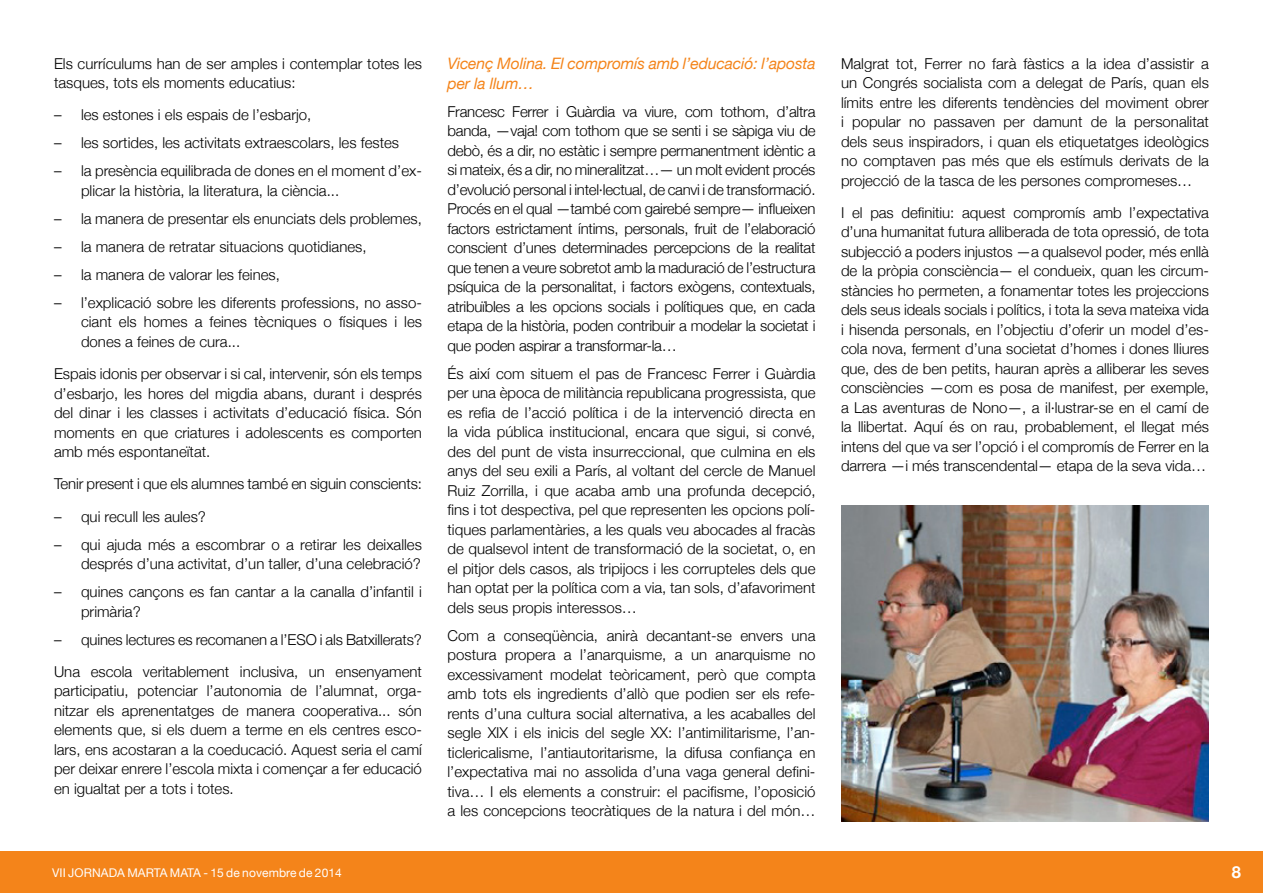
<style>
.page{position:relative;width:1263px;height:893px;background:#fff}
.page>*{position:absolute;margin:0;border:0;box-sizing:border-box;transform-origin:0 0}
.t1{font:700 16.5px "Helvetica Neue";color:#fff}
.t2{font:italic 15.75px/19.5px "Helvetica Neue";letter-spacing:-.01em;color:#f4841a}
.t3{font:300 15px/19.5px "Helvetica Neue";color:#000;text-align:justify}
.t4{font:12px "Helvetica Neue";letter-spacing:.01em;color:#fff}
</style>
<div class="page">
<div style="left:0;top:851px;width:1263px;height:42px;background:#f4841a"></div>
<img style="left:841px;top:506px;width:368px;height:316px">
<p class="t3" style="left:54px;top:53px;width:369px">Els currículums han de ser amples i contemplar totes les tasques, tots els moments educatius:</p>
<p class="t3" style="left:54px;top:105px;width:259px">– les estones i els espais de l’esbarjo,</p>
<p class="t3" style="left:54px;top:133px;width:347px">– les sortides, les activitats extraescolars, les festes</p>
<p class="t3" style="left:81px;top:161px;width:342px;text-indent:-27px">– la presència equilibrada de dones en el moment d’ex&shy;plicar la història, la literatura, la ciència...</p>
<p class="t3" style="left:54px;top:208px;width:369px">– la manera de presentar els enunciats dels problemes,</p>
<p class="t3" style="left:54px;top:236px;width:314px">– la manera de retratar situacions quotidianes,</p>
<p class="t3" style="left:54px;top:264px;width:227px">– la manera de valorar les feines,</p>
<p class="t3" style="left:81px;top:292px;width:342px;text-indent:-27px">– l’explicació sobre les diferents professions, no asso&shy;ciant els homes a feines tècniques o físiques i les dones a feines de cura...</p>
<p class="t3" style="left:54px;top:364px;width:369px">Espais idonis per observar i si cal, intervenir, són els temps d’esbarjo, les hores del migdia abans, durant i després del dinar i les classes i activitats d’educació física. Són moments en que criatures i adolescents es comporten amb més espontaneïtat.</p>
<p class="t3" style="left:54px;top:474px;width:369px">Tenir present i que els alumnes també en siguin conscients:</p>
<p class="t3" style="left:54px;top:506px;width:154px">– qui recull les aules?</p>
<p class="t3" style="left:54px;top:534px;width:369px;text-align:right">– qui ajuda més a escombrar o a retirar les deixalles després d’una activitat, d’un taller, d’una celebració?</p>
<p class="t3" style="left:81px;top:582px;width:342px;text-indent:-27px">– quines cançons es fan cantar a la canalla d’infantil i primària?</p>
<p class="t3" style="left:54px;top:623px;width:369px;line-height:32.2px">– quines lectures es recomanen a l’ESO i als Batxillerats?<br>Una escola veritablement inclusiva, un ensenyament</p>
<p class="t3" style="left:54px;top:681px;width:369px">participatiu, potenciar l’autonomia de l’alumnat, orga&shy;nitzar els aprenentatges de manera cooperativa... són elements que, si els duem a terme en els centres esco&shy;lars, ens acostaran a la coeducació. Aquest seria el camí per deixar enrere l’escola mixta i començar a fer educació en igualtat per a tots i totes.</p>
<p class="t2" style="left:447px;top:53px;width:369px">Vicenç Molina. El compromís amb l’educació: l’aposta per la llum…</p>
<p class="t3" style="left:447px;top:101px;width:369px">Francesc Ferrer i Guàrdia va viure, com tothom, d’altra banda, —vaja! com tothom que se senti i se sàpiga viu de debò, és a dir, no estàtic i sempre permanentment idèntic a si mateix, és a dir, no mineralitzat…— un molt evident procés d’evolució personal i intel·lectual, de canvi i de transformació.<br>Procés en el qual —també com gairebé sempre— influeixen factors estrictament íntims, personals, fruit de l’elaboració conscient d’unes determinades percepcions de la realitat que tenen a veure sobretot amb la maduració de l’estructura psíquica de la personalitat, i factors exògens, contextuals, atribuïbles a les opcions socials i polítiques que, en cada etapa de la història, poden contribuir a modelar la societat i que poden aspirar a transformar-la…</p>
<p class="t3" style="left:447px;top:363px;width:369px">És així com situem el pas de Francesc Ferrer i Guàrdia per una època de militància republicana progressista, que es refia de l’acció política i de la intervenció directa en la vida pública institucional, encara que sigui, si convé, des del punt de vista insurreccional, que culmina en els anys del seu exili a París, al voltant del cercle de Manuel Ruiz Zorrilla, i que acaba amb una profunda decepció, fins i tot despectiva, pel que representen les opcions polí&shy;tiques parlamentàries, a les quals veu abocades al fracàs de qualsevol intent de transformació de la societat, o, en el pitjor dels casos, als tripijocs i les corrupteles dels que han optat per la política com a via, tan sols, d’afavoriment dels seus propis interessos…</p>
<p class="t3" style="left:447px;top:625px;width:369px">Com a conseqüència, anirà decantant-se envers una postura propera a l’anarquisme, a un anarquisme no excessivament modelat teòricament, però que compta amb tots els ingredients d’allò que podien ser els refe&shy;rents d’una cultura social alternativa, a les acaballes del segle XIX i els inicis del segle XX: l’antimilitarisme, l’an&shy;ticlericalisme, l’antiautoritarisme, la difusa confiança en l’expectativa mai no assolida d’una vaga general defini&shy;tiva… I els elements a construir: el pacifisme, l’oposició a les concepcions teocràtiques de la natura i del món…</p>
<p class="t3" style="left:841px;top:53px;width:369px">Malgrat tot, Ferrer no farà fàstics a la idea d’assistir a un Congrés socialista com a delegat de París, quan els límits entre les diferents tendències del moviment obrer i popular no passaven per damunt de la personalitat dels seus inspiradors, i quan els etiquetatges ideològics no comptaven pas més que els estímuls derivats de la projecció de la tasca de les persones compromeses…</p>
<p class="t3" style="left:841px;top:202px;width:369px">I el pas definitiu: aquest compromís amb l’expectativa d’una humanitat futura alliberada de tota opressió, de tota subjecció a poders injustos —a qualsevol poder, més enllà de la pròpia consciència— el condueix, quan les circum&shy;stàncies ho permeten, a fonamentar totes les projeccions dels seus ideals socials i polítics, i tota la seva mateixa vida i hisenda personals, en l’objectiu d’oferir un model d’es&shy;cola nova, ferment d’una societat d’homes i dones lliures que, des de ben petits, hauran après a alliberar les seves consciències —com es posa de manifest, per exemple, a Las aventuras de Nono—, a il·lustrar-se en el camí de la llibertat. Aquí és on rau, probablement, el llegat més intens del que va ser l’opció i el compromís de Ferrer en la darrera —i més transcendental— etapa de la seva vida…</p>
<p class="t4" style="left:52px;top:866px;width:291px">VII JORNADA MARTA MATA - 15 de novembre de 2014</p>
<p class="t1" style="left:1232px;top:862px;width:11px">8</p>
</div>
